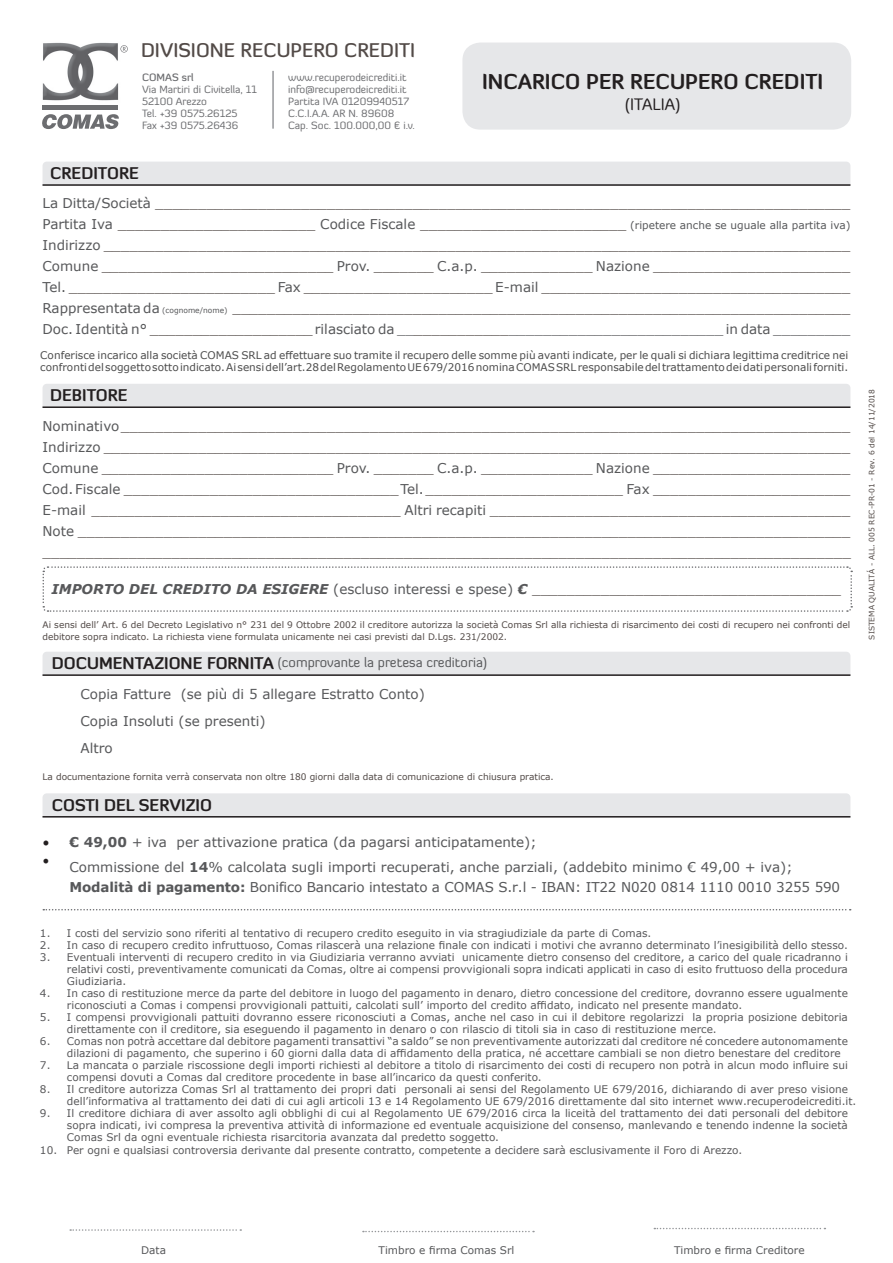
<style>
.page{position:relative;width:893px;height:1263px;background:#fff}
.page>*{position:absolute;margin:0;border:0;box-sizing:border-box;transform-origin:0 0}
.t1{font:700 21px "Diavlo";color:#231f20}
.t2{font:500 19.5px "Diavlo";color:#524a47}
.t3{font:700 16.5px "Diavlo";color:#231f20}
.t4{font:16.5px "Diavlo";color:#231f20}
.t5{font:13.5px/21px "Verdana";color:#524a47;text-align:justify}
.t6{font:13.5px/27px "Verdana";color:#57585a}
.t7{font:13.5px "Diavlo";color:#57585a}
.t8{font:10.5px/12px "Verdana";color:#58585a}
.t9{font:10.5px/12.6px "Verdana";color:#4d4d4d}
.t10{font:10.5px/12px "Diavlo";color:#6c6d70}
.t11{font:10.5px "Verdana";color:#57585a}
.t12{font:500 10.5px "Diavlo";color:#6c6d70}
.t13{font:9px/12.6px "Verdana";color:#524a47}
.t14{font:7.5px "Verdana";color:#524a47}
.s1{color:#57585a}
.s2{font-size:10.5px;color:#57585a}
.s3{font-size:7.5px;color:#57585a}
.s4{font-weight:700;font-style:italic;color:#57585a}
.s5{font-weight:700;font-size:16.5px;color:#231f20}
.s6{font-family:"Minion Pro";font-weight:700;font-size:18px;color:#231f20}
.s7{font-weight:700}
</style>
<div class="page">
<div style="left:43px;top:793px;width:807px;height:23px;background:#e6e7e9"></div>
<div style="left:43px;top:652px;width:807px;height:22px;background:#e6e7e9"></div>
<div style="left:43px;top:384px;width:807px;height:22px;background:#e6e7e9"></div>
<div style="left:43px;top:162px;width:807px;height:22px;background:#e6e7e9"></div>
<svg style="left:42px;top:566px;width:811px;height:46px"></svg>
<div style="left:462px;top:43px;width:389px;height:87px;background:#e6e7e9;border-radius:18px"></div>
<svg style="left:43px;top:909px;width:808px;height:1px"></svg>
<hr style="left:43px;top:184px;width:807px;height:2px;background:#231f20">
<hr style="left:43px;top:674px;width:807px;height:2px;background:#231f20">
<hr style="left:43px;top:816px;width:807px;height:1px;background:#231f20">
<hr style="left:43px;top:406px;width:807px;height:2px;background:#231f20">
<img style="left:42px;top:42px;width:77px;height:68px">
<svg style="left:42px;top:114px;width:77px;height:15px"></svg>
<hr style="left:43px;top:105px;width:75px;height:4px;background:#6c6d70">
<svg style="left:120px;top:45px;width:8px;height:8px"></svg>
<hr style="left:272px;top:71px;width:2px;height:58px;background:#95979a">
<svg style="left:70px;top:1229px;width:171px;height:2px"></svg>
<svg style="left:363px;top:1231px;width:171px;height:1px"></svg>
<svg style="left:654px;top:1228px;width:171px;height:1px"></svg>
<h2 class="t2" style="left:141px;top:38px;width:276px">DIVISIONE RECUPERO CREDITI</h2>
<p class="t10" style="left:288px;top:71px;width:128px">www.recuperodeicrediti.it info@recuperodeicrediti.it<br>Partita IVA 01209940517<br>C.C.I.A.A. AR N. 89608<br>Cap. Soc. 100.000,00 € i.v.</p>
<p class="t12" style="left:142px;top:71px;width:53px">COMAS srl</p>
<p class="t10" style="left:142px;top:83px;width:116px">Via Martiri di Civitella, 11<br>52100 Arezzo<br>Tel. +39 0575.26125<br>Fax +39 0575.26436</p>
<h1 class="t1" style="left:482px;top:68px;width:343px">INCARICO PER RECUPERO CREDITI</h1>
<h3 class="t4" style="left:625px;top:94px;width:57px">(ITALIA)</h3>
<h3 class="t3" style="left:50px;top:163px;width:90px">CREDITORE</h3>
<p class="t5" style="left:43px;top:192px;width:809px"><span class="s1">La Ditta/Società</span> _________________________________________________________________________________ <span class="s1">Partita Iva</span> _______________________ <span class="s1">Codice Fiscale</span> ________________________ <span class="s2">(ripetere anche se uguale alla partita iva)<br></span><span class="s1">Indirizzo</span> _______________________________________________________________________________________ <span class="s1">Comune</span> ___________________________ <span class="s1">Prov.</span> _______ <span class="s1">C.a.p.</span> _____________ <span class="s1">Nazione</span> _______________________ <span class="s1">Tel.</span> ________________________ <span class="s1">Fax</span> ______________________ <span class="s1">E-mail</span> ____________________________________ <span class="s1">Rappresentata da</span> <span class="s3">(cognome/nome)</span> ________________________________________________________________________ <span class="s1">Doc. Identità n°</span> ___________________<span class="s1">rilasciato da __</span>___________<span class="s1">_________________________ in data _________</span></p>
<p class="t9" style="left:40px;top:348px;width:809px">Conferisce incarico alla società COMAS SRL ad effettuare suo tramite il recupero delle somme più avanti indicate, per le quali si dichiara legittima creditrice nei confronti del soggetto sotto indicato. Ai sensi dell’art.28 del Regolamento UE 679/2016 nomina COMAS SRL responsabile del trattamento dei dati personali forniti.</p>
<h3 class="t3" style="left:50px;top:385px;width:79px">DEBITORE</h3>
<p class="t5" style="left:43px;top:415px;width:810px"><span class="s1">Nominativo</span> _____________________________________________________________________________________ <span class="s1">Indirizzo</span> _______________________________________________________________________________________ <span class="s1">Comune</span> ___________________________ <span class="s1">Prov.</span> _______ <span class="s1">C.a.p.</span> _____________ <span class="s1">Nazione</span> _______________________ <span class="s1">Cod. Fiscale</span> ________________________________ <span class="s1">Tel.</span> _______________________ <span class="s1">Fax</span> _______________________ <span class="s1">E-mail</span> ____________________________________ <span class="s1">Altri recapiti</span> __________________________________________ <span class="s1">Note</span> __________________________________________________________________________________________ ______________________________________________________________________________________________</p>
<p class="t5" style="left:52px;top:579px;width:791px"><span class="s4">IMPORTO DEL CREDITO DA ESIGERE</span> <span class="s1">(escluso interessi e spese)</span> <span class="s4">€</span> ____________________________________</p>
<p class="t13" style="left:43px;top:618px;width:809px">Ai sensi dell’ Art. 6 del Decreto Legislativo n° 231 del 9 Ottobre 2002 il creditore autorizza la società Comas Srl alla richiesta di risarcimento dei costi di recupero nei confronti del debitore sopra indicato. La richiesta viene formulata unicamente nei casi previsti dal D.Lgs. 231/2002.</p>
<p class="t7" style="left:52px;top:654px;width:437px"><span class="s5">DOCUMENTAZIONE FORNITA</span> (comprovante la pretesa creditoria)</p>
<p class="t6" style="left:81px;top:680px;width:346px">Copia Fatture (se più di 5 allegare Estratto Conto)<br>Copia Insoluti (se presenti)<br>Altro</p>
<p class="t13" style="left:43px;top:770px;width:513px">La documentazione fornita verrà conservata non oltre 180 giorni dalla data di comunicazione di chiusura pratica.</p>
<h3 class="t3" style="left:52px;top:794px;width:162px">COSTI DEL SERVIZIO</h3>
<p class="t6" style="left:43px;top:828px;width:496px"><span class="s6">•</span> <span class="s7">€ 49,00</span> + iva per attivazione pratica (da pagarsi anticipatamente);</p>
<p class="t6" style="left:70px;top:857px;width:772px;line-height:19.8px;text-indent:-27px"><sup>•</sup> Commissione del <span class="s7">14</span>% calcolata sugli importi recuperati, anche parziali, (addebito minimo € 49,00 + iva);<br><span class="s7">Modalità di pagamento:</span> Bonifico Bancario intestato a COMAS S.r.l - IBAN: IT22 N020 0814 1110 0010 3255 590</p>
<p class="t14" style="left:867px;top:639px;width:252px;rotate:-90deg">SISTEMA QUALITÁ - ALL. 005 REC-PR-01 - Rev. 6 del 14/11/2018</p>
<p class="t8" style="left:40px;top:927px;width:613px">1. I costi del servizio sono riferiti al tentativo di recupero credito eseguito in via stragiudiziale da parte di Comas.</p>
<p class="t8" style="left:40px;top:939px;width:809px">2. In caso di recupero credito infruttuoso, Comas rilascerà una relazione finale con indicati i motivi che avranno determinato l’inesigibilità dello stesso.</p>
<p class="t8" style="left:67px;top:951px;width:782px;text-align:justify;text-indent:-27px">3. Eventuali interventi di recupero credito in via Giudiziaria verranno avviati unicamente dietro consenso del creditore, a carico del quale ricadranno i relativi costi, preventivamente comunicati da Comas, oltre ai compensi provvigionali sopra indicati applicati in caso di esito fruttuoso della procedura Giudiziaria.</p>
<p class="t8" style="left:67px;top:987px;width:782px;text-indent:-27px">4. In caso di restituzione merce da parte del debitore in luogo del pagamento in denaro, dietro concessione del creditore, dovranno essere ugualmente riconosciuti a Comas i compensi provvigionali pattuiti, calcolati sull’ importo del credito affidato, indicato nel presente mandato.</p>
<p class="t8" style="left:67px;top:1011px;width:782px;text-indent:-27px">5. I compensi provvigionali pattuiti dovranno essere riconosciuti a Comas, anche nel caso in cui il debitore regolarizzi la propria posizione debitoria direttamente con il creditore, sia eseguendo il pagamento in denaro o con rilascio di titoli sia in caso di restituzione merce.</p>
<p class="t8" style="left:67px;top:1035px;width:782px;text-indent:-27px">6. Comas non potrà accettare dal debitore pagamenti transattivi “a saldo” se non preventivamente autorizzati dal creditore né concedere autonomamente dilazioni di pagamento, che superino i 60 giorni dalla data di affidamento della pratica, né accettare cambiali se non dietro benestare del creditore</p>
<p class="t8" style="left:67px;top:1059px;width:782px;text-indent:-27px">7. La mancata o parziale riscossione degli importi richiesti al debitore a titolo di risarcimento dei costi di recupero non potrà in alcun modo influire sui compensi dovuti a Comas dal creditore procedente in base all’incarico da questi conferito.</p>
<p class="t8" style="left:67px;top:1083px;width:791px;text-indent:-27px">8. Il creditore autorizza Comas Srl al trattamento dei propri dati personali ai sensi del Regolamento UE 679/2016, dichiarando di aver preso visione dell’informativa al trattamento dei dati di cui agli articoli 13 e 14 Regolamento UE 679/2016 direttamente dal sito internet www.recuperodeicrediti.it.</p>
<p class="t8" style="left:67px;top:1107px;width:782px;text-align:justify;text-indent:-27px">9. Il creditore dichiara di aver assolto agli obblighi di cui al Regolamento UE 679/2016 circa la liceità del trattamento dei dati personali del debitore sopra indicati, ivi compresa la preventiva attività di informazione ed eventuale acquisizione del consenso, manlevando e tenendo indenne la società Comas Srl da ogni eventuale richiesta risarcitoria avanzata dal predetto soggetto.</p>
<p class="t8" style="left:40px;top:1144px;width:704px">10. Per ogni e qualsiasi controversia derivante dal presente contratto, competente a decidere sarà esclusivamente il Foro di Arezzo.</p>
<p class="t11" style="left:141px;top:1243px;width:26px">Data</p>
<p class="t11" style="left:379px;top:1243px;width:137px">Timbro e firma Comas Srl</p>
<p class="t11" style="left:674px;top:1243px;width:132px">Timbro e firma Creditore</p>
</div>
